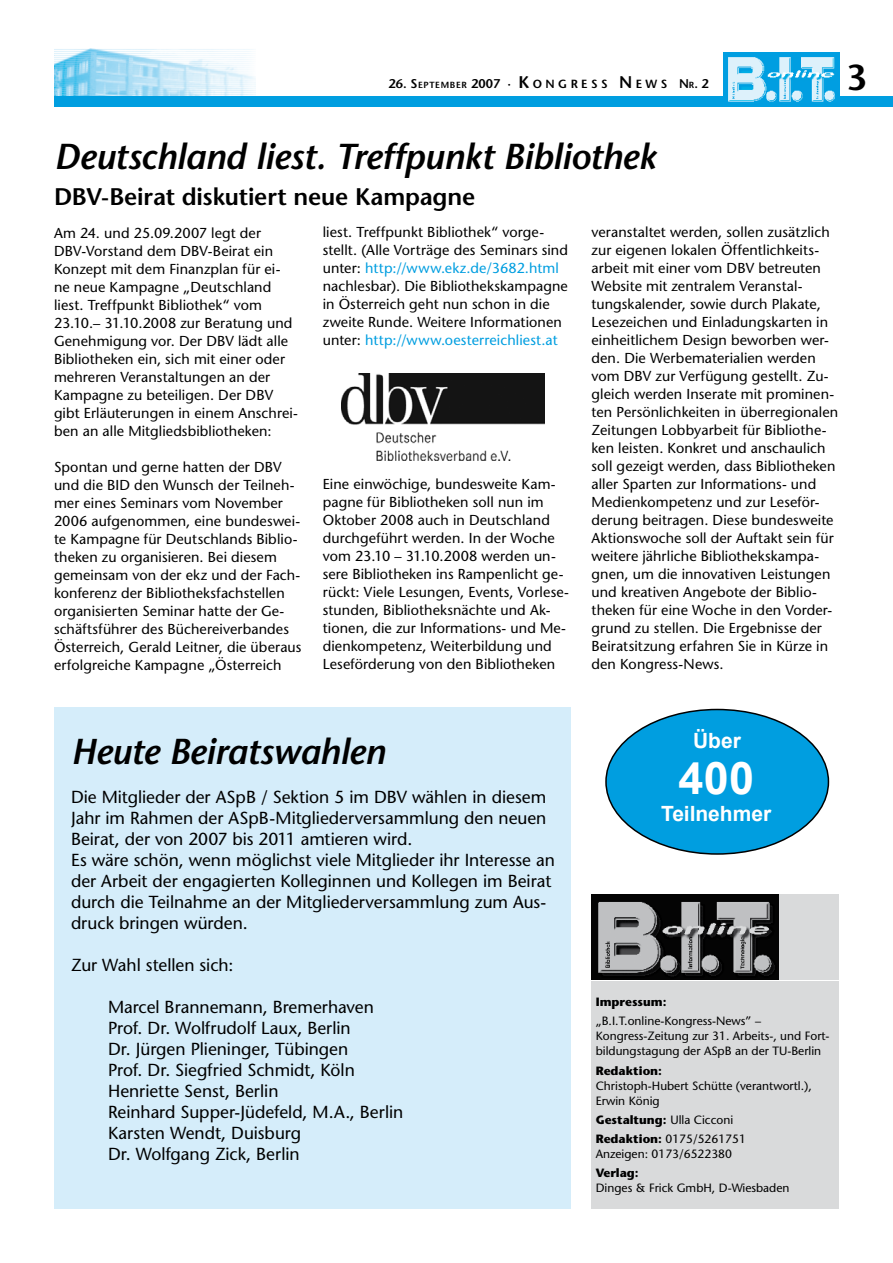
<style>
.page{position:relative;width:893px;height:1263px;background:#fff}
.page>*{position:absolute;margin:0;border:0;box-sizing:border-box;transform-origin:0 0}
.t1{font:700 45px "Arial";color:#fff}
.t2{font:italic 600 36px "Stone Sans";letter-spacing:-.015em;color:#000}
.t3{font:600 24px "Stone Sans";letter-spacing:-.005em;color:#000}
.t4{font:700 21px "Arial";color:#fff}
.t5{font:17.4px/21px "Stone Sans";color:#000}
.t6{font:14.4px/18px "Stone Sans";letter-spacing:.01em;color:#000}
.t7{font:600 12.75px "Stone Sans";color:#000}
.t8{font:12px/15px "Stone Sans";color:#000}
.t9{font:700 12px "Stone Sans";color:#000}
.s1{font-size:8.85px}
.s2{font-size:16.95px}
.s3{font-size:11.85px}
.s4{color:#009ee0}
.s5{font-weight:700}
</style>
<div class="page">
<img style="left:54px;top:48px;width:202px;height:48px">
<div style="left:54px;top:96px;width:839px;height:10px;background:#009ee0"></div>
<img style="left:723px;top:53px;width:116px;height:49px">
<div style="left:54px;top:707px;width:516px;height:502px;background:#d5edfa"></div>
<img style="left:342px;top:374px;width:203px;height:86px">
<div style="left:591px;top:981px;width:248px;height:228px;background:#d9dadb"></div>
<div style="left:591px;top:894px;width:248px;height:85px;background:#d9dadb"></div>
<img style="left:591px;top:894px;width:187px;height:85px">
<div style="left:606px;top:709px;width:222px;height:145px;background:#009ee0;border-radius:50%"></div>
<p class="t7" style="left:389px;top:75px;width:322px">26. S<span class="s1">eptember</span> 2007 · <span class="s2">K</span><span class="s3">ongress</span> <span class="s2">N</span> <span class="s3">ews</span> N<span class="s1">r</span>. 2</p>
<h2 class="t2" style="left:54px;top:134px;width:603px">Deutschland liest. Treffpunkt Bibliothek</h2>
<h3 class="t3" style="left:54px;top:182px;width:423px">DBV-Beirat diskutiert neue Kampagne</h3>
<p class="t6" style="left:323px;top:223px;width:247px">liest. Treffpunkt Bibliothek“ vorge&shy;stellt. (Alle Vorträge des Seminars sind unter: <span class="s4">http://www.ekz.de/3682.html </span>nachlesbar). Die Bibliothekskampagne in Österreich geht nun schon in die zweite Runde. Weitere I nformationen unter: <span class="s4">http://www.oesterreichliest.at</span></p>
<p class="t6" style="left:591px;top:222px;width:248px">veranstaltet werden, sollen zusätzlich zur eigenen lokalen Öffentlichkeits&shy;arbeit mit einer vom DBV betreuten Website mit zentralem Veranstal&shy;tungskalender, sowie durch Plakate, Lesezeichen und Einladungskarten in einheitlichem Design beworben wer&shy;den. Die Werbematerialien werden vom DBV zur Verfügung gestellt. Zu&shy;gleich werden I nserate mit prominen&shy;ten Persönlichkeiten in überregionalen Zeitungen Lobbyarbeit für Bibliothe&shy;ken leisten. Konkret und anschaulich soll gezeigt werden, dass Bibliotheken aller Sparten zur I nformations- und Medienkompetenz und zur Leseför&shy;derung beitragen. Diese bundesweite Aktionswoche soll der Auftakt sein für weitere jährliche Bibliothekskampa&shy;gnen, um die innovativen Leistungen und kreativen Angebote der Biblio&shy;theken für eine Woche in den Vorder&shy;grund zu stellen. Die Ergebnisse der Beiratsitzung erfahren Sie in Kürze in den Kongress-News.</p>
<p class="t6" style="left:54px;top:224px;width:246px">Am 24. und 25.09.2007 legt der DBV-Vorstand dem DBV-Beirat ein Konzept mit dem Finanzplan für ei&shy;ne neue Kampagne „Deutschland liest. Treffpunkt Bibliothek“ vom 23.10.– 31.10.2008 zur Beratung und Genehmigung vor. Der DBV lädt alle Bibliotheken ein, sich mit einer oder mehreren Veranstaltungen an der Kampagne zu beteiligen. Der DBV gibt Erläuterungen in einem Anschrei&shy;ben an alle Mitgliedsbibliotheken:</p>
<p class="t6" style="left:54px;top:458px;width:249px">Spontan und gerne hatten der DBV und die BI D den Wunsch der Teilneh&shy;mer eines Seminars vom November 2006 aufgenommen, eine bundeswei&shy;te Kampagne für Deutschlands Biblio&shy;theken zu organisieren. Bei diesem gemeinsam von der ekz und der Fach&shy;konferenz der Bibliotheksfachstellen organisierten Seminar hatte der Ge&shy;schäftsführer des Büchereiverbandes Österreich, Gerald Leitner, die überaus erfolgreiche Kampagne „Österreich</p>
<p class="t6" style="left:323px;top:475px;width:248px">Eine einwöchige, bundesweite Kam&shy;pagne für Bibliotheken soll nun im Oktober 2008 auch in Deutschland durchgeführt werden. I n der Woche vom 23.10 – 31.10.2008 werden un&shy;sere Bibliotheken ins Rampenlicht ge&shy;rückt: Viele Lesungen, Events, Vorlese&shy;stunden, Bibliotheksnächte und Ak&shy;tionen, die zur I nformations- und Me&shy;dienkompetenz, Weiterbildung und Leseförderung von den Bibliotheken</p>
<h3 class="t4" style="left:693px;top:728px;width:49px">Über</h3>
<h1 class="t1" style="left:679px;top:753px;width:77px">400</h1>
<h3 class="t4" style="left:661px;top:802px;width:112px">Teilnehmer</h3>
<h2 class="t2" style="left:71px;top:729px;width:316px">Heute Beiratswahlen</h2>
<p class="t5" style="left:71px;top:786px;width:485px">Die Mitglieder der ASpB / Sektion 5 im DBV wählen in diesem Jahr im Rahmen der ASpB-Mitgliederversammlung den neuen Beirat, der von 2007 bis 2011 amtieren wird.<br>Es wäre schön, wenn möglichst viele Mitglieder ihr I nteresse an der Arbeit der engagierten Kolleginnen und Kollegen im Beirat durch die Teilnahme an der Mitgliederversammlung zum Aus&shy;druck bringen würden.</p>
<p class="t5" style="left:71px;top:954px;width:164px">Zur Wahl stellen sich:</p>
<p class="t5" style="left:108px;top:996px;width:297px">Marcel Brannemann, Bremerhaven<br>Prof. Dr. Wolfrudolf Laux, Berlin<br>Dr. Jürgen Plieninger, Tübingen<br>Prof. Dr. Siegfried Schmidt, Köln<br>Henriette Senst, Berlin<br>Reinhard Supper-Jüdefeld, M.A., Berlin<br>Karsten Wendt, Duisburg<br>Dr. Wolfgang Zick, Berlin</p>
<p class="t9" style="left:596px;top:994px;width:72px">Impressum:</p>
<p class="t8" style="left:596px;top:1013px;width:235px">„B.I .T.online-Kongress-News” –<br>Kongress-Zeitung zur 31. Arbeits-, und Fort&shy;bildungstagung der ASpB an der TU-Berlin</p>
<p class="t9" style="left:596px;top:1063px;width:68px">Redaktion:</p>
<p class="t8" style="left:596px;top:1078px;width:218px">Christoph-Hubert Schütte (verantwortl.),<br>Erwin König</p>
<p class="t8" style="left:596px;top:1110px;width:152px;line-height:19.2px"><span class="s5">Gestaltung:</span> Ulla Cicconi<br><span class="s5">Redaktion:</span> 0175/5261751</p>
<p class="t8" style="left:596px;top:1146px;width:138px">Anzeigen: 0173/6522380</p>
<p class="t9" style="left:596px;top:1165px;width:44px">Verlag:</p>
<p class="t8" style="left:596px;top:1180px;width:195px">Dinges &amp; Frick GmbH, D-Wiesbaden</p>
</div>
